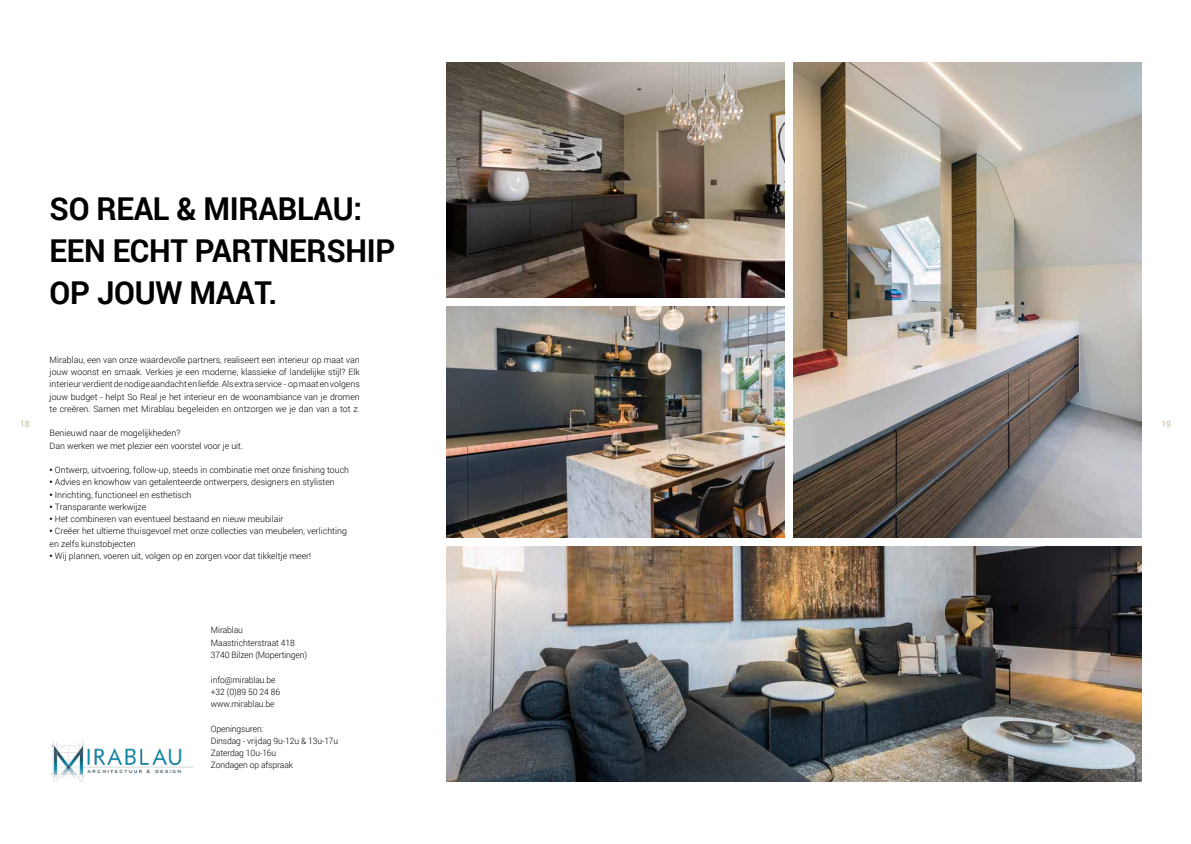
<style>
.page{position:relative;width:1191px;height:844px;background:#fff}
.page>*{position:absolute;margin:0;border:0;box-sizing:border-box;transform-origin:0 0}
.t1{font:700 31.5px/42px "Roboto";letter-spacing:-.01em;color:#000}
.t2{font:300 8.75px/12.2px "Roboto";color:#000}
.t3{font:8.75px "Roboto";color:#cbbba0}
.s1{font-weight:700}
</style>
<div class="page">
<img style="left:51px;top:740px;width:143px;height:41px">
<img style="left:446px;top:62px;width:695px;height:718px">
<div style="left:785px;top:62px;width:7px;height:480px;background:#fff"></div>
<div style="left:437px;top:298px;width:352px;height:7px;background:#fff"></div>
<div style="left:437px;top:538px;width:704px;height:7px;background:#fff"></div>
<h1 class="t1" style="left:50px;top:187px;width:347px">SO REAL &amp; MIRABLAU:<br>EEN ECHT PARTNERSHIP<br>OP JOUW MAAT.</h1>
<p class="t2" style="left:50px;top:353px;width:312px;text-align:justify">Mirablau, een van onze waardevolle partners, realiseert een interieur op maat van jouw woonst en smaak. Verkies je een moderne, klassieke of landelijke stijl? Elk interieur verdient de nodige aandacht en liefde. Als extra service - op maat en volgens jouw budget - helpt So Real je het interieur en de woonambiance van je dromen te creëren. Samen met Mirablau begeleiden en ontzorgen we je dan van a tot z.</p>
<p class="t2" style="left:50px;top:426px;width:195px">Benieuwd naar de mogelijkheden?<br>Dan werken we met plezier een voorstel voor je uit.</p>
<p class="t2" style="left:50px;top:463px;width:301px"><span class="s1">•</span> Ontwerp, uitvoering, follow-up, steeds in combinatie met onze finishing touch</p>
<p class="t2" style="left:50px;top:475px;width:287px"><span class="s1">•</span> Advies en knowhow van getalenteerde ontwerpers, designers en stylisten</p>
<p class="t2" style="left:50px;top:488px;width:143px"><span class="s1">•</span> Inrichting, functioneel en esthetisch</p>
<p class="t2" style="left:50px;top:500px;width:98px"><span class="s1">•</span> Transparante werkwijze</p>
<p class="t2" style="left:50px;top:512px;width:235px"><span class="s1">•</span> Het combineren van eventueel bestaand en nieuw meubilair</p>
<p class="t2" style="left:50px;top:524px;width:299px"><span class="s1">•</span> Creëer het ultieme thuisgevoel met onze collecties van meubelen, verlichting en zelfs kunstobjecten</p>
<p class="t2" style="left:50px;top:549px;width:263px"><span class="s1">•</span> Wij plannen, voeren uit, volgen op en zorgen voor dat tikkeltje meer!</p>
<p class="t3" style="left:20px;top:417px;width:11px">18</p>
<p class="t3" style="left:1161px;top:417px;width:11px">19</p>
<p class="t2" style="left:211px;top:623px;width:98px">Mirablau<br>Maastrichterstraat 418<br>3740 Bilzen (Mopertingen)</p>
<p class="t2" style="left:211px;top:672px;width:71px">info@mirablau.be +32 (0)89 50 24 86 www.mirablau.be</p>
<p class="t2" style="left:211px;top:721px;width:129px">Openingsuren:<br>Dinsdag - vrijdag 9u-12u &amp; 13u-17u<br>Zaterdag 10u-16u<br>Zondagen op afspraak</p>
</div>
